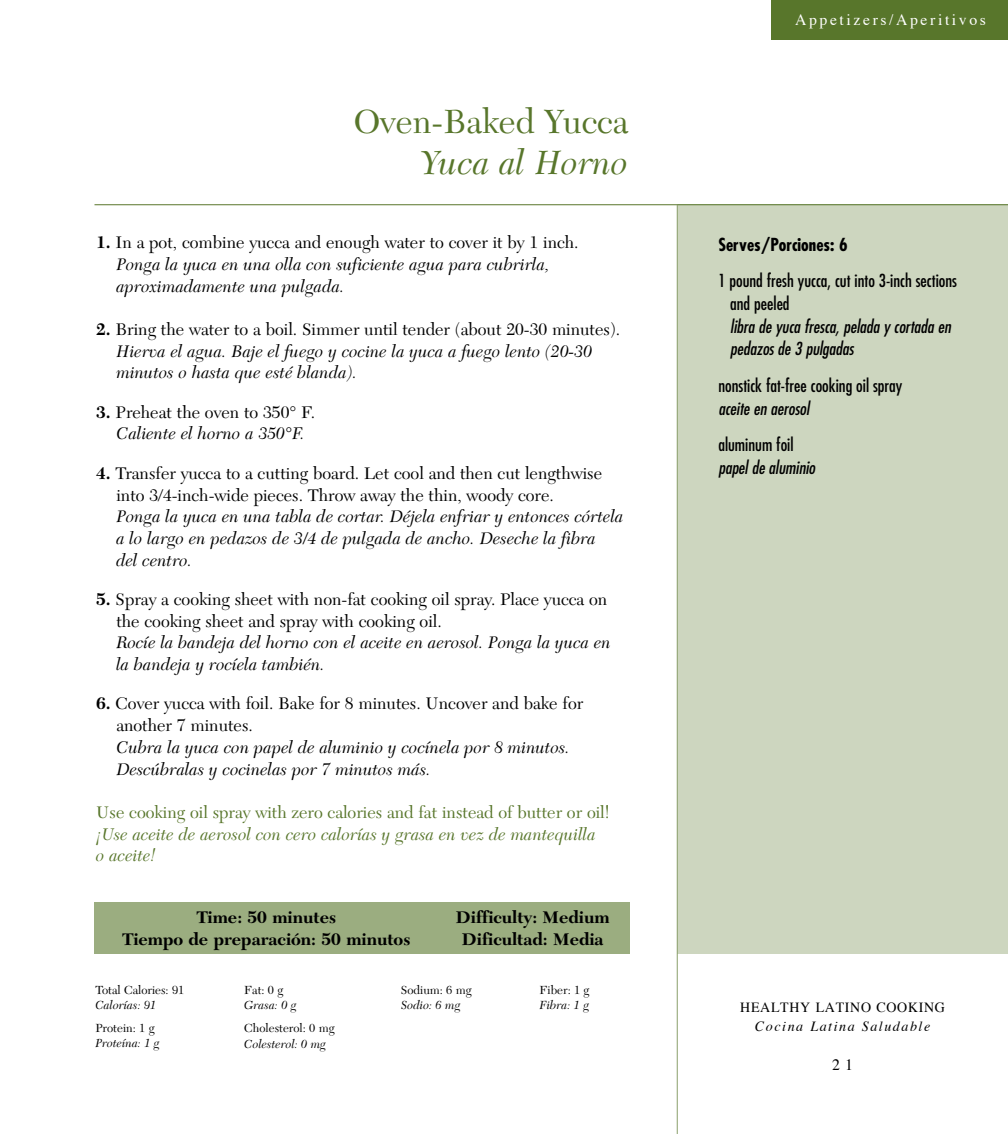
<style>
.page{position:relative;width:1008px;height:1134px;background:#fff}
.page>*{position:absolute;margin:0;border:0;box-sizing:border-box;transform-origin:0 0}
.t1{font:35px/40.2px "New Caledonia";color:#58762b;text-align:right}
.t2{font:italic 17.5px/21.7px "New Caledonia";color:#000}
.t3{font:17.5px/21.7px "New Caledonia";color:#000;text-align:center}
.t4{font:italic 17.5px/21.7px "New Caledonia";color:#58762b}
.t5{font:italic condensed 17.5px/22.6px "Futura";color:#000}
.t6{font:700 17.5px/21.7px "New Caledonia";color:#000;text-align:center}
.t7{font:condensed 17.5px/22.6px "Futura";color:#000}
.t8{font:700 condensed 17.5px "Futura";color:#000}
.t9{font:15.75px "Times";letter-spacing:.165em;color:#fff}
.t10{font:15.75px "Times";color:#000}
.t11{font:italic 14px/19.2px "Times";letter-spacing:.11em;color:#000;text-align:center}
.t12{font:12.25px/15.8px "New Caledonia";color:#000}
.t13{font:italic 12.25px/15.2px "New Caledonia";color:#000}
.s1{font-style:italic}
.s2{font-weight:700;font-style:normal}
.s3{font-style:normal}
.s4{font-weight:700}
</style>
<div class="page">
<div style="left:677px;top:205px;width:331px;height:749px;background:#cdd6bf"></div>
<div style="left:94px;top:903px;width:536px;height:51px;background:#9bad80"></div>
<hr style="left:94px;top:204px;width:914px;height:1px;background:#58762b">
<hr style="left:677px;top:205px;width:1px;height:929px;background:#8a9f6a">
<div style="left:772px;top:0;width:236px;height:39px;background:#58762b"></div>
<h2 class="t1" style="left:354px;top:103px;width:276px">Oven-Baked Yucca<br><span class="s1">Yuca al Horno</span></h2>
<p class="t2" style="left:116px;top:232px;width:464px;text-indent:-20px"><span class="s2">1.</span> <span class="s3">In a pot, combine yucca and enough water to cover it by 1 inch.<br></span>Ponga la yuca en una olla con suficiente agua para cubrirla, aproximadamente una pulgada.</p>
<p class="t2" style="left:116px;top:319px;width:505px;text-indent:-20px"><span class="s2">2.</span> <span class="s3">Bring the water to a boil. Simmer until tender (about 20-30 minutes).<br></span>Hierva el agua. Baje el fuego y cocine la yuca a fuego lento (20-30 minutos o hasta que esté blanda).</p>
<p class="t3" style="left:96px;top:401px;width:220px"><span class="s4">3.</span> Preheat the oven to 350° F.<br><span class="s1">Caliente el horno a 350°F.</span></p>
<p class="t2" style="left:116px;top:463px;width:509px;text-indent:-20px"><span class="s2">4.</span> <span class="s3">Transfer yucca to a cutting board. Let cool and then cut lengthwise into 3/4-inch-wide pieces. Throw away the thin, woody core.<br></span>Ponga la yuca en una tabla de cortar. Déjela enfriar y entonces córtela a lo largo en pedazos de 3/4 de pulgada de ancho. Deseche la fibra<br>del centro.</p>
<p class="t3" style="left:116px;top:589px;width:496px;text-align:left;text-indent:-20px"><span class="s4">5.</span> Spray a cooking sheet with non-fat cooking oil spray. Place yucca on the cooking sheet and spray with cooking oil.<br><span class="s1">Rocíe la bandeja del horno con el aceite en aerosol. Ponga la yuca en la bandeja y rocíela también.</span></p>
<p class="t2" style="left:116px;top:693px;width:468px;text-indent:-20px"><span class="s2">6.</span> <span class="s3">Cover yucca with foil. Bake for 8 minutes. Uncover and bake for another 7 minutes.<br></span>Cubra la yuca con papel de aluminio y cocínela por 8 minutos.<br>Descúbralas y cocinelas por 7 minutos más.</p>
<p class="t4" style="left:96px;top:802px;width:515px"><span class="s3">Use cooking oil spray with zero calories and fat instead of butter or oil! </span>¡Use aceite de aerosol con cero calorías y grasa en vez de mantequilla<br>o aceite!</p>
<p class="t6" style="left:122px;top:907px;width:290px">Time: 50 minutes<br>Tiempo de preparación: 50 minutos</p>
<p class="t6" style="left:456px;top:907px;width:155px">Difficulty: Medium<br>Dificultad: Media</p>
<p class="t12" style="left:95px;top:982px;width:90px">Total Calories: 91<br><span class="s1">Calorías: 91</span></p>
<p class="t13" style="left:95px;top:1021px;width:66px"><span class="s3">Protein: 1 g<br></span>Proteína: 1 g</p>
<p class="t12" style="left:401px;top:982px;width:72px">Sodium: 6 mg<br><span class="s1">Sodio: 6 mg</span></p>
<p class="t12" style="left:540px;top:982px;width:51px">Fiber: 1 g<br><span class="s1">Fibra: 1 g</span></p>
<p class="t13" style="left:244px;top:982px;width:54px;line-height:15.8px"><span class="s3">Fat: 0 g<br></span>Grasa: 0 g</p>
<p class="t12" style="left:244px;top:1020px;width:92px">Cholesterol: 0 mg<br><span class="s1">Colesterol: 0 mg</span></p>
<h1 class="t9" style="left:795px;top:14px;width:192px">Appetizers/Aperitivos</h1>
<p class="t8" style="left:718px;top:233px;width:131px">Serves/Porciones: 6</p>
<p class="t5" style="left:730px;top:269px;width:228px;text-indent:-12px"><span class="s3">1 pound fresh yucca, cut into 3-inch sections and peeled<br></span>libra de yuca fresca, pelada y cortada en pedazos de 3 pulgadas</p>
<p class="t7" style="left:718px;top:374px;width:186px">nonstick fat-free cooking oil spray <span class="s1">aceite en aerosol</span></p>
<p class="t5" style="left:718px;top:433px;width:98px"><span class="s3">aluminum foil </span>papel de aluminio</p>
<p class="t11" style="left:740px;top:999px;width:206px"><span class="s3">HEALTHY LATINO COOKING<br></span>Cocina Latina Saludable</p>
<p class="t10" style="left:832px;top:1058px;width:22px">2 1</p>
</div>
